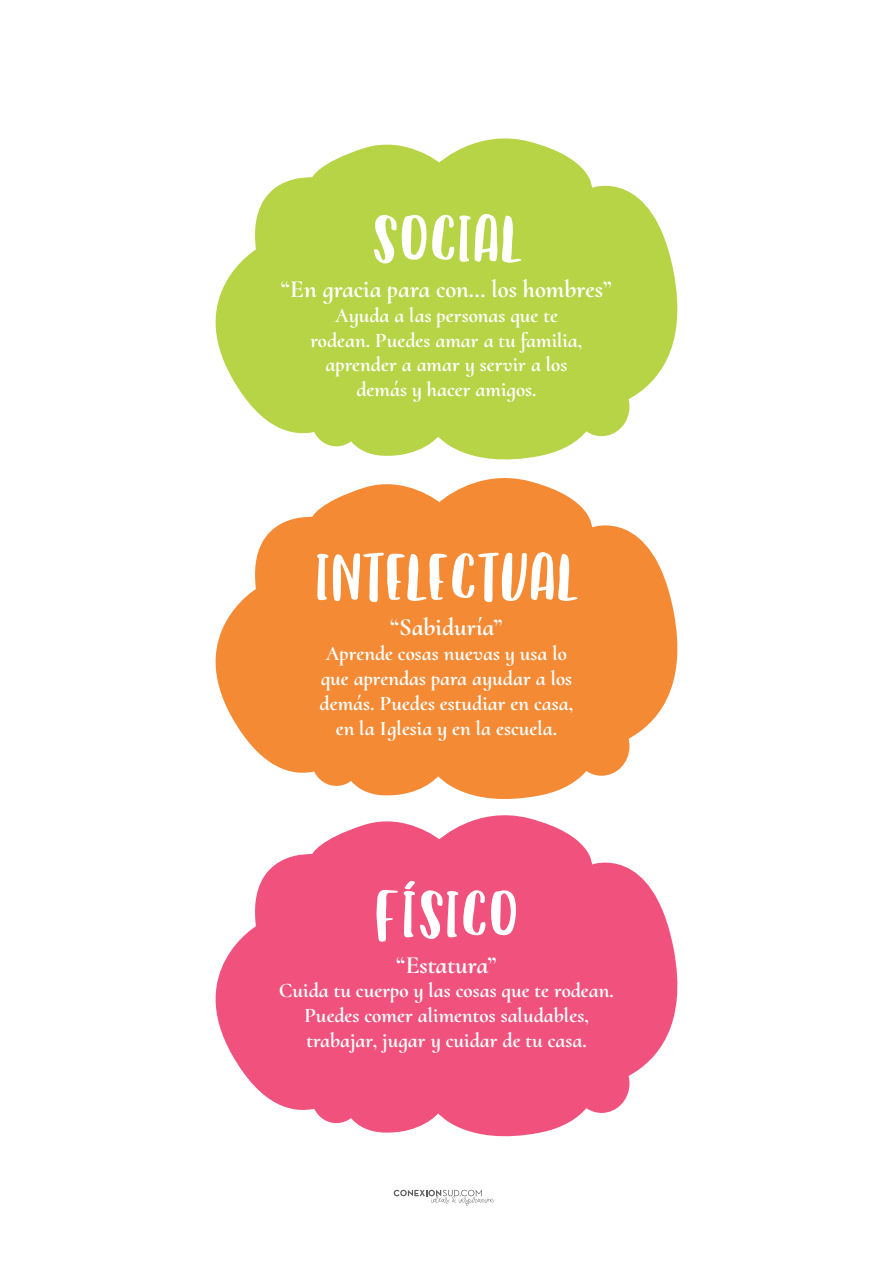
<style>
.page{position:relative;width:893px;height:1263px;background:#fff}
.page>*{position:absolute;margin:0;border:0;box-sizing:border-box;transform-origin:0 0}
.t1{font:94.05px "Catch Feels";color:#fff}
.t2{font:700 24.75px "Cormorant Upright";color:#fff}
.t3{font:700 20.85px/24.8px "Cormorant Upright";color:#fff;text-align:center}
</style>
<div class="page">
<svg style="left:215px;top:815px;width:463px;height:322px;fill:#f0527d"></svg>
<svg style="left:215px;top:478px;width:463px;height:321px;fill:#f58a35"></svg>
<svg style="left:215px;top:138px;width:463px;height:322px;fill:#b6d446"></svg>
<svg style="left:394px;top:1190px;width:100px;height:16px"></svg>
<h1 class="t1" style="left:371px;top:185px;width:152px">SOCIAL</h1>
<p class="t2" style="left:281px;top:274px;width:332px">“En gracia para con… los hombres”</p>
<p class="t3" style="left:310px;top:303px;width:274px">Ayuda a las personas que te rodean. Puedes amar a tu familia, aprender a amar y servir a los demás y hacer amigos.</p>
<h1 class="t1" style="left:315px;top:523px;width:265px">INTELECTUAL</h1>
<p class="t2" style="left:390px;top:612px;width:114px">“Sabiduría”</p>
<p class="t3" style="left:320px;top:641px;width:255px">Aprende cosas nuevas y usa lo que aprendas para ayudar a los demás. Puedes estudiar en casa, en la Iglesia y en la escuela.</p>
<h1 class="t1" style="left:374px;top:860px;width:146px">FÍSICO</h1>
<p class="t2" style="left:397px;top:949px;width:101px">“Estatura”</p>
<p class="t3" style="left:279px;top:978px;width:336px">Cuida tu cuerpo y las cosas que te rodean.<br>Puedes comer alimentos saludables, trabajar, jugar y cuidar de tu casa.</p>
</div>
